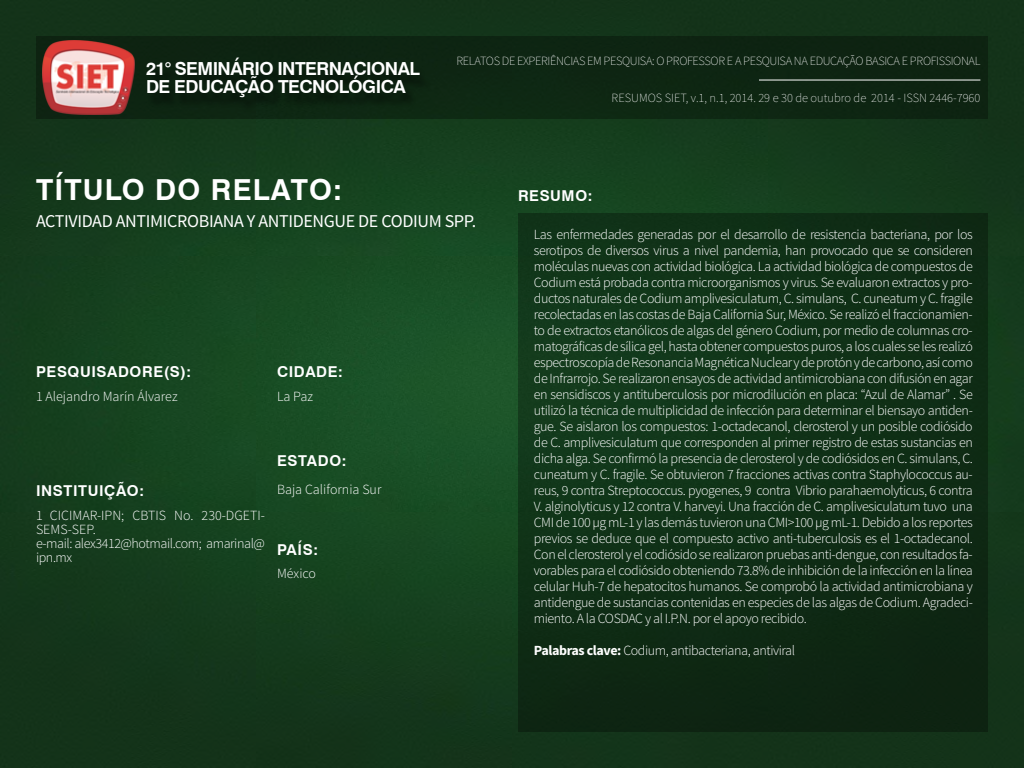
<style>
.page{position:relative;width:1024px;height:768px;background:#fff}
.page>*{position:absolute;margin:0;border:0;box-sizing:border-box;transform-origin:0 0}
.t1{font:700 29px "Swiss 721 BT";letter-spacing:.04em;color:#fff}
.t2{font:18px "Source Sans Pro";letter-spacing:-.02em;color:#fff}
.t3{font:700 18px/18px "Swiss 721 BT";letter-spacing:-.03em;color:#fff}
.t4{font:700 15px "Swiss 721 BT";letter-spacing:.04em;color:#fff}
.t5{font:300 14px/16px "Source Sans Pro";letter-spacing:-.03em;color:#fff;text-align:justify}
.t6{font:300 14px "Source Sans Pro";color:#fff}
.t7{font:200 12.5px "Source Sans Pro";letter-spacing:-.03em;color:#fff}
.t8{font:200 12.5px "Source Sans Pro";color:#fff}
.s1{font-weight:700}
</style>
<div class="page">
<img style="left:0;top:0;width:1024px;height:768px">
<div style="left:36px;top:36px;width:952px;height:82px;background:#0e2512"></div>
<hr style="left:759px;top:80px;width:221px;height:1px;background:#fff">
<div style="left:518px;top:213px;width:470px;height:519px;background:#0f2f16"></div>
<img style="left:42px;top:40px;width:93px;height:74px">
<div style="left:147px;top:62px;width:284px;height:50px;background:#0c200f"></div>
<p class="t3" style="left:146px;top:59px;width:275px">21° SEMINÁRIO INTERNACIONAL<br>DE EDUCAÇÃO TECNOLÓGICA</p>
<h1 class="t1" style="left:36px;top:170px;width:308px">TÍTULO DO RELATO:</h1>
<p class="t7" style="left:456px;top:54px;width:525px">RELATOS DE EXPERIÊNCIAS EM PESQUISA: O PROFESSOR E A PESQUISA NA EDUCAÇÃO BASICA E PROFISSIONAL</p>
<p class="t8" style="left:612px;top:90px;width:370px">RESUMOS SIET, v.1, n.1, 2014. 29 e 30 de outubro de 2014 - ISSN 2446-7960</p>
<p class="t4" style="left:518px;top:185px;width:76px">RESUMO:</p>
<p class="t2" style="left:36px;top:210px;width:442px">ACTIVIDAD ANTIMICROBIANA Y ANTIDENGUE DE CODIUM SPP.</p>
<p class="t4" style="left:36px;top:362px;width:157px">PESQUISADORE(S):</p>
<p class="t4" style="left:277px;top:362px;width:67px">CIDADE:</p>
<p class="t6" style="left:36px;top:387px;width:143px">1 Alejandro Marín Álvarez</p>
<p class="t5" style="left:277px;top:388px;width:38px">La Paz</p>
<p class="t4" style="left:36px;top:481px;width:109px">INSTITUIÇÃO:</p>
<p class="t5" style="left:36px;top:509px;width:230px;line-height:14px;text-align:left">1 CICIMAR-IPN; CBTIS No. 230-DGETI-<br>SEMS-SEP.<br>e-mail: alex3412@hotmail.com; amarinal@ ipn.mx</p>
<p class="t4" style="left:277px;top:451px;width:71px">ESTADO:</p>
<p class="t6" style="left:277px;top:480px;width:106px">Baja California Sur</p>
<p class="t4" style="left:277px;top:539px;width:42px">PAÍS:</p>
<p class="t5" style="left:277px;top:565px;width:41px">México</p>
<p class="t5" style="left:534px;top:226px;width:441px">Las enfermedades generadas por el desarrollo de resistencia bacteriana, por los serotipos de diversos virus a nivel pandemia, han provocado que se consideren moléculas nuevas con actividad biológica. La actividad biológica de compuestos de Codium está probada contra microorganismos y virus. Se evaluaron extractos y pro&shy;ductos naturales de Codium amplivesiculatum, C. simulans, C. cuneatum y C. fragile recolectadas en las costas de Baja California Sur, México. Se realizó el fraccionamien&shy;to de extractos etanólicos de algas del género Codium, por medio de columnas cro&shy;matográficas de sílica gel, hasta obtener compuestos puros, a los cuales se les realizó espectroscopía de Resonancia Magnética Nuclear y de protón y de carbono, así como de Infrarrojo. Se realizaron ensayos de actividad antimicrobiana con difusión en agar en sensidiscos y antituberculosis por microdilución en placa: “Azul de Alamar” . Se utilizó la técnica de multiplicidad de infección para determinar el biensayo antiden&shy;gue. Se aislaron los compuestos: 1-octadecanol, clerosterol y un posible codiósido de C. amplivesiculatum que corresponden al primer registro de estas sustancias en dicha alga. Se confirmó la presencia de clerosterol y de codiósidos en C. simulans, C. cuneatum y C. fragile. Se obtuvieron 7 fracciones activas contra Staphylococcus au&shy;reus, 9 contra Streptococcus. pyogenes, 9 contra Vibrio parahaemolyticus, 6 contra V. alginolyticus y 12 contra V. harveyi. Una fracción de C. amplivesiculatum tuvo una CMI de 100 µg mL-1 y las demás tuvieron una CMI&gt;100 µg mL-1. Debido a los reportes previos se deduce que el compuesto activo anti-tuberculosis es el 1-octadecanol.<br>Con el clerosterol y el codiósido se realizaron pruebas anti-dengue, con resultados fa&shy;vorables para el codiósido obteniendo 73.8% de inhibición de la infección en la línea celular Huh-7 de hepatocitos humanos. Se comprobó la actividad antimicrobiana y antidengue de sustancias contenidas en especies de las algas de Codium. Agradeci&shy;miento. A la COSDAC y al I.P.N. por el apoyo recibido.</p>
<p class="t5" style="left:534px;top:642px;width:263px"><span class="s1">Palabras clave:</span> Codium, antibacteriana, antiviral</p>
</div>
